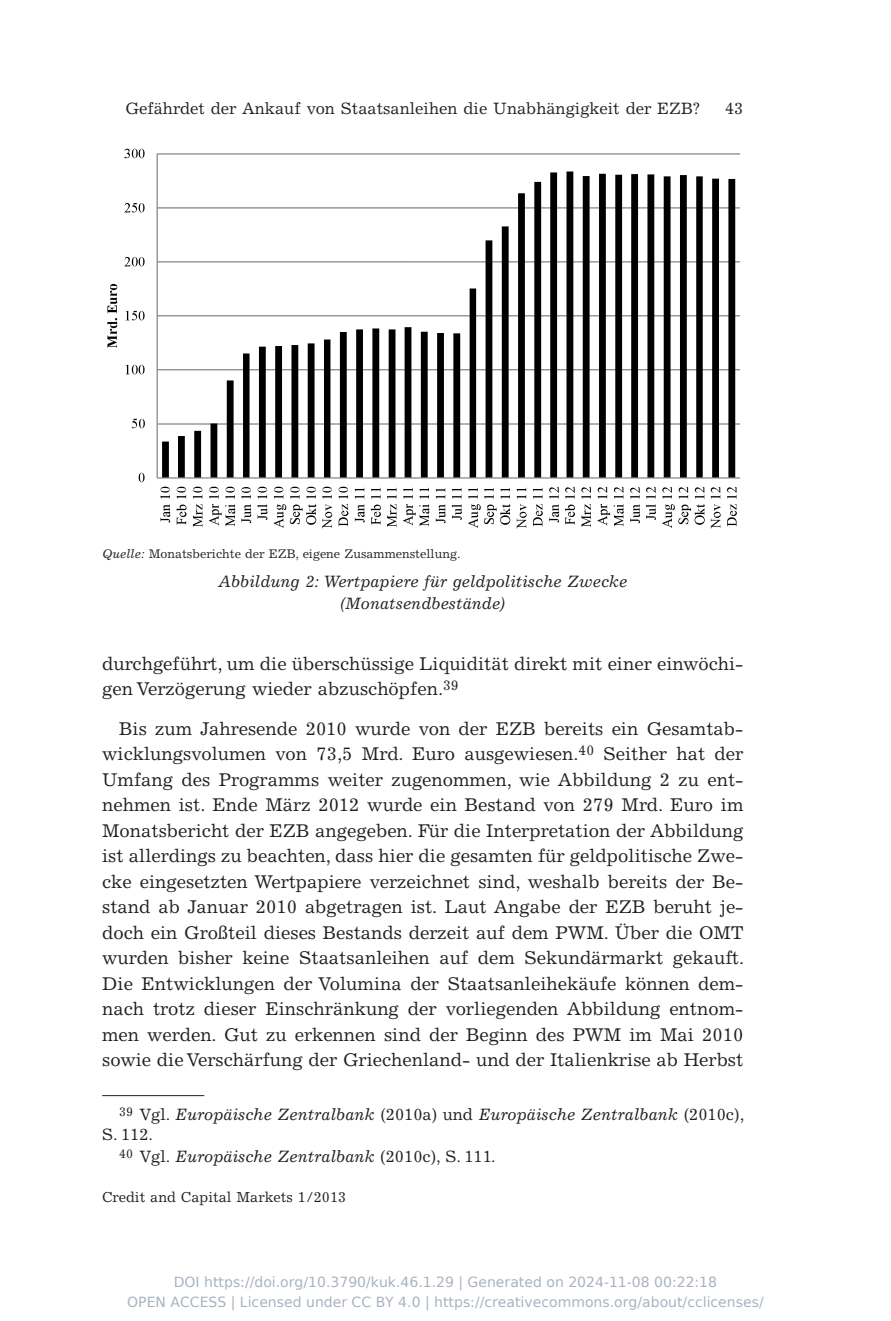
<style>
.page{position:relative;width:891px;height:1321px;background:#fff}
.page>*{position:absolute;margin:0;border:0;box-sizing:border-box;transform-origin:0 0}
.t1{font:18.4px/25.6px "Excelsior LT Std";color:#231f20}
.t2{font:italic 16.4px/19.8px "Excelsior LT Std";color:#231f20}
.t3{font:16.4px "Excelsior LT Std";color:#231f20}
.t4{font:14.4px "Excelsior LT Std";color:#231f20}
.t5{font:14px "DejaVu Sans";color:rgb(36 64 97/.4)}
.t6{font:12.4px "Excelsior LT Std";color:#231f20}
.s1{font-style:italic}
.s2{font-style:normal}
</style>
<div class="page">
<hr style="left:102px;top:1095px;width:102px;height:1px;background:#231f20">
<img style="left:107px;top:148px;width:634px;height:381px">
<p class="t3" style="left:125px;top:99px;width:575px">Gefährdet der Ankauf von Staatsanleihen die Unabhängigkeit der EZB?</p>
<p class="t3" style="left:724px;top:99px;width:20px">43</p>
<p class="t6" style="left:102px;top:546px;width:359px"><span class="s1">Quelle:</span> Monatsberichte der EZB, eigene Zusammenstellung.</p>
<p class="t2" style="left:218px;top:571px;width:410px;line-height:21.2px;text-align:center">Abbildung 2: Wertpapiere für geldpolitische Zwecke (Monatsendbestände)</p>
<p class="t1" style="left:102px;top:651px;width:642px">durchgeführt, um die überschüssige Liquidität direkt mit einer einwöchi&shy;gen Verzögerung wieder abzuschöpfen.<sup>39</sup></p>
<p class="t1" style="left:102px;top:716px;width:643px;text-align:justify;text-indent:17px">Bis zum Jahresende 2010 wurde von der EZB bereits ein Gesamtab&shy;wicklungsvolumen von 73,5 Mrd. Euro ausgewiesen.<sup>40</sup> Seither hat der Umfang des Programms weiter zugenommen, wie Abbildung 2 zu ent&shy;nehmen ist. Ende März 2012 wurde ein Bestand von 279 Mrd. Euro im Monatsbericht der EZB angegeben. Für die Interpretation der Abbildung ist allerdings zu beachten, dass hier die gesamten für geldpolitische Zwe&shy;cke eingesetzten Wertpapiere verzeichnet sind, weshalb bereits der Be&shy;stand ab Januar 2010 abgetragen ist. Laut Angabe der EZB beruht je&shy;doch ein Großteil dieses Bestands derzeit auf dem PWM. Über die OMT wurden bisher keine Staatsanleihen auf dem Sekundärmarkt gekauft.<br>Die Entwicklungen der Volumina der Staatsanleihekäufe können dem&shy;nach trotz dieser Einschränkung der vorliegenden Abbildung entnom&shy;men werden. Gut zu erkennen sind der Beginn des PWM im Mai 2010 sowie die Verschärfung der Griechenland- und der Italienkrise ab Herbst</p>
<p class="t2" style="left:102px;top:1104px;width:643px;text-indent:17px"><sup>39</sup> <span class="s2">Vgl.</span> Europäische Zentralbank <span class="s2">(2010a) und</span> Europäische Zentralbank <span class="s2">(2010c),<br>S. 112.</span></p>
<p class="t2" style="left:119px;top:1147px;width:378px"><sup>40</sup> <span class="s2">Vgl.</span> Europäische Zentralbank <span class="s2">(2010c), S. 111.</span></p>
<p class="t4" style="left:102px;top:1189px;width:245px">Credit and Capital Markets 1 / 2013</p>
<p class="t5" style="left:174px;top:1274px;width:544px">DOI https://doi.org/10.3790/kuk.46.1.29 | Generated on 2024-11-08 00:22:18</p>
<p class="t5" style="left:127px;top:1294px;width:637px">OPEN ACCESS | Licensed under CC BY 4.0 | https://creativecommons.org/about/cclicenses/</p>
</div>
